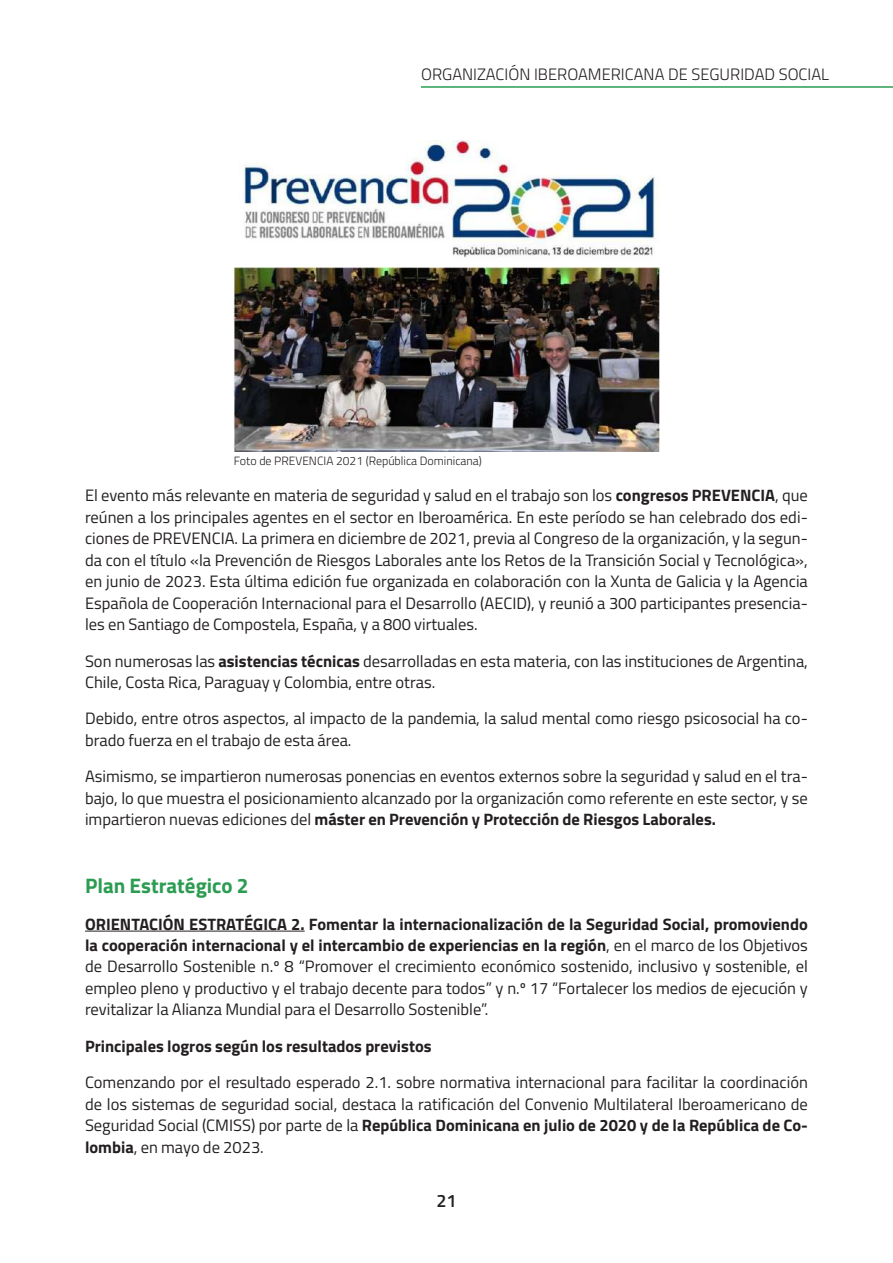
<style>
.page{position:relative;width:893px;height:1263px;background:#fff}
.page>*{position:absolute;margin:0;border:0;box-sizing:border-box;transform-origin:0 0}
.t1{font:700 21px "Titillium Web";color:#2b9c52}
.t2{font:600 18px "Titillium Web";color:#231f20}
.t3{font:16.5px/21.5px "Titillium Web";color:#231f20;text-align:justify}
.t4{font:700 16.5px "Titillium Web";color:#231f20}
.t5{font:300 16.5px "Titillium Web";color:#231f20}
.t6{font:300 12px "Titillium Web";color:#231f20}
.s1{font-weight:700}
</style>
<div class="page">
<hr style="left:421px;top:86px;width:472px;height:2px;background:#2b9c52">
<hr style="left:85px;top:931px;width:220px;height:1px;background:#231f20">
<img style="left:234px;top:140px;width:425px;height:311px">
<p class="t5" style="left:421px;top:63px;width:410px">ORGANIZACIÓN IBEROAMERICANA DE SEGURIDAD SOCIAL</p>
<p class="t6" style="left:234px;top:452px;width:250px">Foto de PREVENCIA 2021 (República Dominicana)</p>
<p class="t3" style="left:85px;top:484px;width:724px">El evento más relevante en materia de seguridad y salud en el trabajo son los <span class="s1">congresos PREVENCIA</span>, que reúnen a los principales agentes en el sector en Iberoamérica. En este período se han celebrado dos edi&shy;ciones de PREVENCIA. La primera en diciembre de 2021, previa al Congreso de la organización, y la segun&shy;da con el título «la Prevención de Riesgos Laborales ante los Retos de la Transición Social y Tecnológica», en junio de 2023. Esta última edición fue organizada en colaboración con la Xunta de Galicia y la Agencia Española de Cooperación Internacional para el Desarrollo (AECID), y reunió a 300 participantes presencia&shy;les en Santiago de Compostela, España, y a 800 virtuales.</p>
<p class="t3" style="left:85px;top:649px;width:724px">Son numerosas las <span class="s1">asistencias técnicas</span> desarrolladas en esta materia, con las instituciones de Argentina,<br>Chile, Costa Rica, Paraguay y Colombia, entre otras.</p>
<p class="t3" style="left:85px;top:707px;width:724px">Debido, entre otros aspectos, al impacto de la pandemia, la salud mental como riesgo psicosocial ha co&shy;brado fuerza en el trabajo de esta área.</p>
<p class="t3" style="left:85px;top:765px;width:724px">Asimismo, se impartieron numerosas ponencias en eventos externos sobre la seguridad y salud en el tra&shy;bajo, lo que muestra el posicionamiento alcanzado por la organización como referente en este sector, y se impartieron nuevas ediciones del <span class="s1">máster en Prevención y Protección de Riesgos Laborales.</span></p>
<p class="t1" style="left:85px;top:870px;width:165px">Plan Estratégico 2</p>
<p class="t3" style="left:85px;top:912px;width:724px"><span class="s1">ORIENTACIÓN ESTRATÉGICA 2. Fomentar la internacionalización de la Seguridad Social, promoviendo la cooperación internacional y el intercambio de experiencias en la región</span>, en el marco de los Objetivos de Desarrollo Sostenible n.º 8 “Promover el crecimiento económico sostenido, inclusivo y sostenible, el empleo pleno y productivo y el trabajo decente para todos” y n.º 17 “Fortalecer los medios de ejecución y revitalizar la Alianza Mundial para el Desarrollo Sostenible”.</p>
<p class="t4" style="left:85px;top:1033px;width:348px">Principales logros según los resultados previstos</p>
<p class="t3" style="left:85px;top:1071px;width:724px">Comenzando por el resultado esperado 2.1. sobre normativa internacional para facilitar la coordinación de los sistemas de seguridad social, destaca la ratificación del Convenio Multilateral Iberoamericano de Seguridad Social (CMISS) por parte de la <span class="s1">República Dominicana en julio de 2020 y de la República de Co&shy;lombia</span>, en mayo de 2023.</p>
<p class="t2" style="left:436px;top:1187px;width:22px">21</p>
</div>
